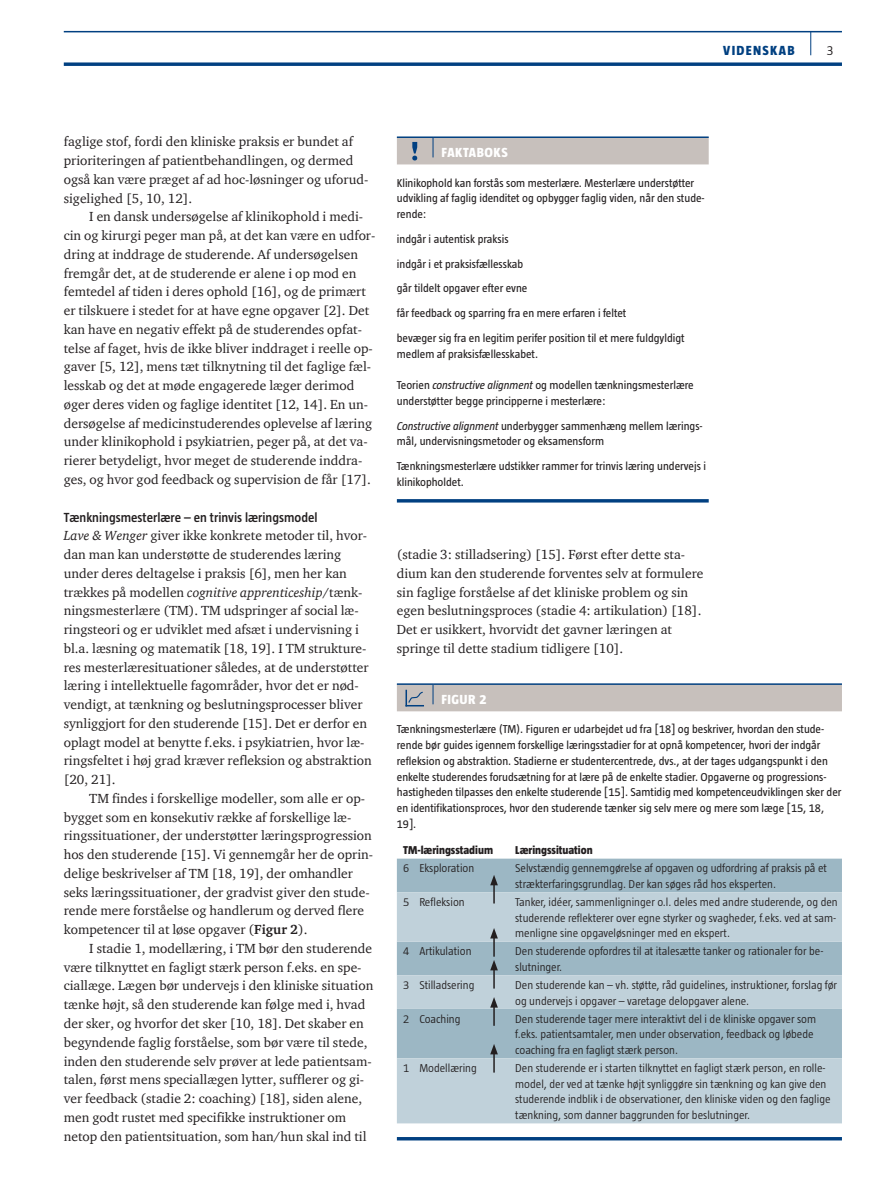
<style>
.page{position:relative;width:893px;height:1191px;background:#fff}
.page>*{position:absolute;margin:0;border:0;box-sizing:border-box;transform-origin:0 0}
.t1{font:13.5px/18.8px "ITC Charter Com";color:#231f20}
.t2{font:600 13.5px "Taz";color:#231f20}
.t3{font:800 13.5px "Taz";letter-spacing:.035em;color:#fff}
.t4{font:800 13.5px "Taz";letter-spacing:.095em;color:#014081}
.t5{font:300 13.5px "Taz";color:#231f20}
.t6{font:11.7px/15.8px "Taz";color:#231f20}
.t7{font:300 11.7px/15.8px "Taz";color:#231f20}
.t8{font:800 11.7px "Taz";color:#231f20}
.s1{font-style:italic}
.s2{font-weight:700}
</style>
<div class="page">
<hr style="left:64px;top:31px;width:778px;height:1px;background:#014081">
<svg style="left:64px;top:62px;width:778px;height:4px;background:#235991"></svg>
<svg style="left:810px;top:32px;width:1px;height:23px"></svg>
<hr style="left:397px;top:683px;width:36px;height:2px;background:#014081">
<hr style="left:433px;top:683px;width:409px;height:2px;background:#014081">
<div style="left:397px;top:684px;width:445px;height:27px;background:#c7c0bc"></div>
<div style="left:397px;top:858px;width:445px;height:34px;background:#9cb7c4"></div>
<svg style="left:397px;top:892px;width:445px;height:231px;background:#b3c7d2"></svg>
<hr style="left:493px;top:883px;width:2px;height:20px;background:#231f20">
<svg style="left:490px;top:874px;width:8px;height:11px"></svg>
<hr style="left:493px;top:936px;width:2px;height:20px;background:#231f20">
<svg style="left:490px;top:928px;width:8px;height:10px"></svg>
<hr style="left:493px;top:968px;width:2px;height:20px;background:#231f20">
<svg style="left:490px;top:960px;width:8px;height:10px"></svg>
<hr style="left:493px;top:1005px;width:2px;height:20px;background:#231f20">
<svg style="left:490px;top:997px;width:8px;height:10px"></svg>
<hr style="left:493px;top:1052px;width:2px;height:20px;background:#231f20">
<svg style="left:490px;top:1043px;width:8px;height:11px"></svg>
<hr style="left:397px;top:1137px;width:445px;height:3px;background:#014081">
<hr style="left:397px;top:136px;width:36px;height:2px;background:#014081">
<hr style="left:433px;top:136px;width:276px;height:2px;background:#014081">
<div style="left:397px;top:137px;width:312px;height:27px;background:#c7c0bc"></div>
<hr style="left:397px;top:499px;width:312px;height:3px;background:#014081">
<p class="t4" style="left:723px;top:43px;width:73px">VIDENSKAB</p>
<p class="t5" style="left:827px;top:43px;width:8px">3</p>
<p class="t1" style="left:64px;top:132px;width:306px">faglige stof, fordi den kliniske praksis er bundet af prioriteringen af patientbehandlingen, og dermed også kan være præget af ad hoc-løsninger og uforud&shy;sigelighed [5, 10, 12].</p>
<p class="t1" style="left:64px;top:207px;width:313px;text-indent:26px">I en dansk undersøgelse af klinikophold i medi&shy;cin og kirurgi peger man på, at det kan være en udfor&shy;dring at inddrage de studerende. Af undersøgelsen fremgår det, at de studerende er alene i op mod en femtedel af tiden i deres ophold [16], og de primært er tilskuere i stedet for at have egne opgaver [2]. Det kan have en negativ effekt på de studerendes opfat&shy;telse af faget, hvis de ikke bliver inddraget i reelle op&shy;gaver [5, 12], mens tæt tilknytning til det faglige fæl&shy;lesskab og det at møde engagerede læger derimod øger deres viden og faglige identitet [12, 14]. En un&shy;dersøgelse af medicinstuderendes oplevelse af læring under klinikophold i psykiatrien, peger på, at det va&shy;rierer betydeligt, hvor meget de studerende inddra&shy;ges, og hvor god feedback og supervision de får [17].</p>
<p class="t2" style="left:64px;top:509px;width:255px">Tænkningsmesterlære – en trinvis læringsmodel</p>
<p class="t1" style="left:64px;top:526px;width:309px"><span class="s1">Lave &amp; Wenger</span> giver ikke konkrete metoder til, hvor&shy;dan man kan understøtte de studerendes læring under deres deltagelse i praksis [6], men her kan trækkes på modellen <span class="s1">cognitive apprenticeship</span>/tænk&shy;ningsmesterlære (TM). TM udspringer af social læ&shy;ringsteori og er udviklet med afsæt i undervisning i bl.a. læsning og matematik [18, 19]. I TM strukture&shy;res mesterlæresituationer således, at de understøtter læring i intellektuelle fagområder, hvor det er nød&shy;vendigt, at tænkning og beslutningsprocesser bliver synliggjort for den studerende [15]. Det er derfor en oplagt model at benytte f.eks. i psykiatrien, hvor læ&shy;ringsfeltet i høj grad kræver refleksion og abstraktion [20, 21].</p>
<p class="t1" style="left:64px;top:788px;width:311px;text-indent:26px">TM findes i forskellige modeller, som alle er op&shy;bygget som en konsekutiv række af forskellige læ&shy;ringssituationer, der understøtter læringsprogression hos den studerende [15]. Vi gennemgår her de oprin&shy;delige beskrivelser af TM [18, 19], der omhandler seks læringssituationer, der gradvist giver den stude&shy;rende mere forståelse og handlerum og derved flere kompetencer til at løse opgaver (<span class="s2">Figur 2</span>).</p>
<p class="t1" style="left:64px;top:938px;width:311px;text-indent:26px">I stadie 1, modellæring, i TM bør den studerende være tilknyttet en fagligt stærk person f.eks. en spe&shy;ciallæge. Lægen bør undervejs i den kliniske situation tænke højt, så den studerende kan følge med i, hvad der sker, og hvorfor det sker [10, 18]. Det skaber en begyndende faglig forståelse, som bør være til stede, inden den studerende selv prøver at lede patientsam&shy;talen, først mens speciallægen lytter, sufflerer og gi&shy;ver feedback (stadie 2: coaching) [18], siden alene, men godt rustet med specifikke instruktioner om netop den patientsituation, som han/hun skal ind til</p>
<p class="t3" style="left:441px;top:145px;width:15px">Faktab</p>
<p class="t3" style="left:484px;top:145px;width:17px">oks</p>
<p class="t6" style="left:397px;top:175px;width:309px">Klinikophold kan forstås som mesterlære. Mesterlære understøtter udvikling af faglig idenditet og opbygger faglig viden, når den stude&shy;rende:</p>
<p class="t6" style="left:397px;top:226px;width:289px;line-height:24.8px">indgår i autentisk praksis<br>indgår i et praksisfællesskab<br>går tildelt opgaver efter evne<br>får feedback og sparring fra en mere erfaren i feltet<br>bevæger sig fra en legitim perifer position til et mere fuldgyldigt</p>
<p class="t6" style="left:397px;top:346px;width:143px">medlem af praksisfællesskabet.</p>
<p class="t6" style="left:397px;top:377px;width:298px">Teorien <span class="s1">constructive alignment</span> og modellen tænkningsmesterlære understøtter begge principperne i mesterlære:</p>
<p class="t6" style="left:397px;top:418px;width:307px"><span class="s1">Constructive alignment</span> underbygger sammenhæng mellem lærings&shy;mål, undervisningsmetoder og eksamensform</p>
<p class="t6" style="left:397px;top:458px;width:311px">Tænkningsmesterlære udstikker rammer for trinvis læring undervejs i klinikopholdet.</p>
<p class="t1" style="left:397px;top:545px;width:308px">(stadie 3: stilladsering) [15]. Først efter dette sta&shy;dium kan den studerende forventes selv at formulere sin faglige forståelse af det kliniske problem og sin egen beslutningsproces (stadie 4: artikulation) [18].<br>Det er usikkert, hvorvidt det gavner læringen at springe til dette stadium tidligere [10].</p>
<p class="t3" style="left:441px;top:692px;width:46px">Figur 2</p>
<p class="t6" style="left:397px;top:721px;width:446px">Tænkningsmesterlære (TM). Figuren er udarbejdet ud fra [18] og beskriver, hvordan den stude&shy;rende bør guides igennem forskellige læringsstadier for at opnå kompetencer, hvori der indgår refleksion og abstraktion. Stadierne er studentercentrede, dvs., at der tages udgangspunkt i den enkelte studerendes forudsætning for at lære på de enkelte stadier. Opgaverne og progressions&shy;hastigheden tilpasses den enkelte studerende [15]. Samtidig med kompetenceudviklingen sker der en identifikationsproces, hvor den studerende tænker sig selv mere og mere som læge [15, 18, 19].</p>
<p class="t8" style="left:403px;top:844px;width:91px">TM-læringsstadium</p>
<p class="t8" style="left:515px;top:844px;width:79px">Læringssituation</p>
<p class="t7" style="left:403px;top:860px;width:73px">6 Eksploration</p>
<p class="t7" style="left:515px;top:860px;width:313px">Selvstændig gennemgørelse af opgaven og udfordring af praksis på et strækterfaringsgrundlag. Der kan søges råd hos eksperten.</p>
<p class="t7" style="left:403px;top:894px;width:63px">5 Refleksion</p>
<p class="t7" style="left:515px;top:894px;width:324px">Tanker, idéer, sammenligninger o.l. deles med andre studerende, og den studerende reflekterer over egne styrker og svagheder, f.eks. ved at sam&shy;menligne sine opgaveløsninger med en ekspert.</p>
<p class="t7" style="left:403px;top:943px;width:70px">4 Artikulation</p>
<p class="t7" style="left:515px;top:943px;width:310px">Den studerende opfordres til at italesætte tanker og rationaler for be&shy;slutninger.</p>
<p class="t7" style="left:403px;top:977px;width:73px">3 Stilladsering</p>
<p class="t7" style="left:515px;top:977px;width:323px">Den studerende kan – vh. støtte, råd guidelines, instruktioner, forslag før og undervejs i opgaver – varetage delopgaver alene.</p>
<p class="t7" style="left:403px;top:1010px;width:59px">2 Coaching</p>
<p class="t7" style="left:515px;top:1010px;width:302px">Den studerende tager mere interaktivt del i de kliniske opgaver som f.eks. patientsamtaler, men under observation, feedback og løbede coaching fra en fagligt stærk person.</p>
<p class="t7" style="left:403px;top:1060px;width:75px">1 Modellæring</p>
<p class="t7" style="left:515px;top:1060px;width:317px">Den studerende er i starten tilknyttet en fagligt stærk person, en rolle&shy;model, der ved at tænke højt synliggøre sin tænkning og kan give den studerende indblik i de observationer, den kliniske viden og den faglige tænkning, som danner baggrunden for beslutninger.</p>
</div>
